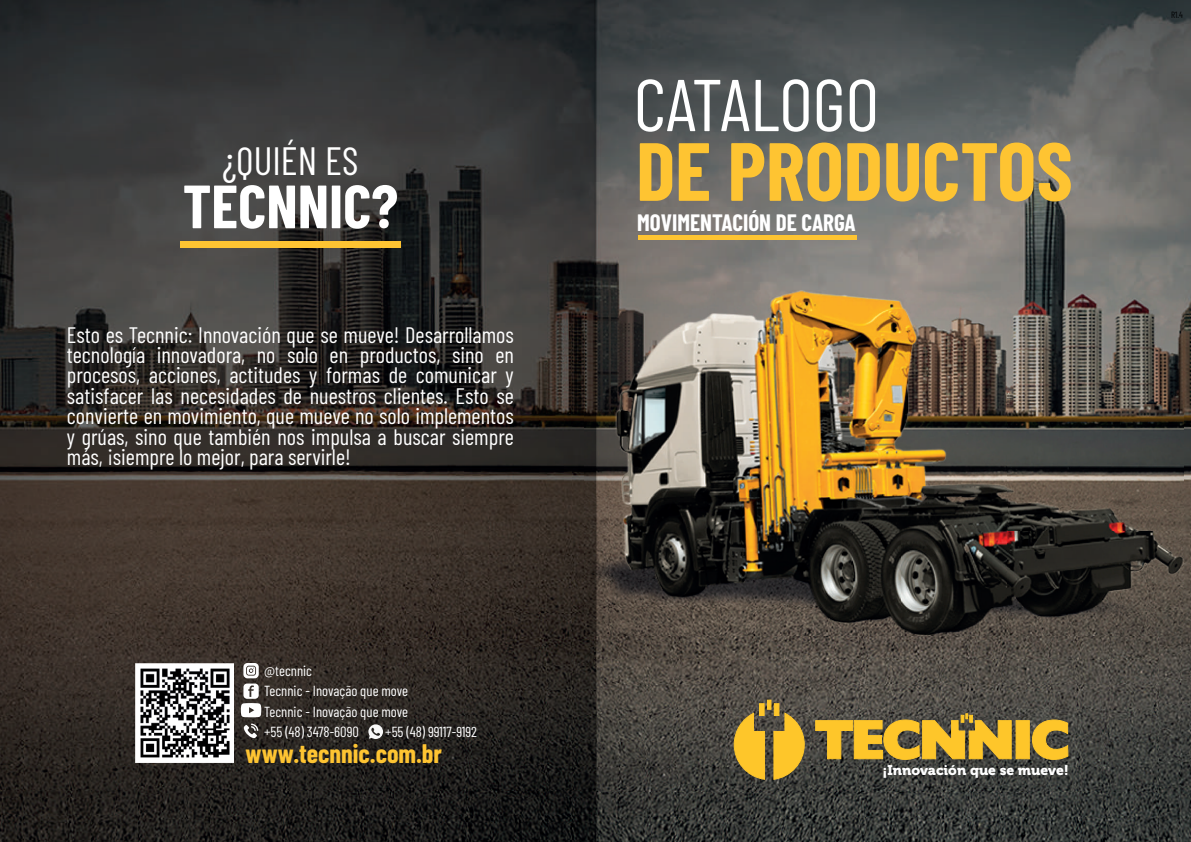
<style>
.page{position:relative;width:1191px;height:842px;background:#fff}
.page>*{position:absolute;margin:0;border:0;box-sizing:border-box;transform-origin:0 0}
.t1{font:700 82.3px "Barlow Condensed";color:#fec432}
.t2{font:73.2px "Barlow Condensed";color:#fff}
.t3{font:700 61px "Barlow Condensed";color:#fff}
.t4{font:39.4px "Barlow Condensed";color:#fff}
.t5{font:700 26.1px "Barlow Condensed";color:#fec432}
.t6{font:700 23.1px "Barlow Condensed";color:#fff}
.t7{font:22.3px/20.5px "Barlow Condensed";color:#fff;text-align:justify}
.t8{font:14.6px/20.4px "Barlow Condensed";color:#fff}
.t9{font:13.9px "Museo 900";color:#fff}
.t10{font:9px "Barlow Condensed";color:#000001}
</style>
<div class="page">
<img style="left:0;top:0;width:594px;height:666px">
<img style="left:594px;top:0;width:597px;height:315px">
<img style="left:1158px;top:315px;width:33px;height:527px">
<img style="left:594px;top:635px;width:564px;height:207px">
<img style="left:0;top:666px;width:138px;height:176px">
<img style="left:210px;top:666px;width:386px;height:176px">
<img style="left:138px;top:762px;width:72px;height:80px">
<div style="left:180px;top:241px;width:221px;height:6px;background:#fec432"></div>
<img style="left:584px;top:290px;width:599px;height:345px">
<hr style="left:638px;top:235px;width:219px;height:4px;background:#fec432">
<svg style="left:734px;top:700px;width:70px;height:79px;background:#ac8d35"></svg>
<div style="left:774px;top:704px;width:5px;height:11px;background:#fec62a"></div>
<div style="left:759px;top:704px;width:5px;height:11px;background:#fec62a"></div>
<svg style="left:815px;top:714px;width:253px;height:45px;background:#b49233"></svg>
<svg style="left:368px;top:724px;width:15px;height:15px"></svg>
<svg style="left:244px;top:723px;width:14px;height:15px"></svg>
<svg style="left:241px;top:663px;width:20px;height:54px"></svg>
<img style="left:135px;top:664px;width:99px;height:98px">
<h3 class="t4" style="left:222px;top:133px;width:138px">¿QUIÉN ES</h3>
<h3 class="t3" style="left:183px;top:163px;width:217px">TECNNIC?</h3>
<p class="t7" style="left:67px;top:323px;width:448px">Esto es Tecnnic: Innovación que se mueve! Desarrollamos tecnología innovadora, no solo en productos, sino en procesos, acciones, actitudes y formas de comunicar y satisfacer las necesidades de nuestros clientes. Esto se convierte en movimiento, que mueve no solo implementos y grúas, sino que también nos impulsa a buscar siempre más, ¡siempre lo mejor, para servirle!</p>
<p class="t8" style="left:264px;top:659px;width:145px">@tecnnic<br>Tecnnic - Inovação que move<br>Tecnnic - Inovação que move +55 (48) 3478-6090</p>
<p class="t8" style="left:385px;top:721px;width:93px">+55 (48) 99117-9192</p>
<p class="t5" style="left:245px;top:735px;width:198px">www.tecnnic.com.br</p>
<h2 class="t2" style="left:634px;top:53px;width:247px">CATALOGO</h2>
<h1 class="t1" style="left:636px;top:113px;width:438px">DE PRODUCTOS</h1>
<p class="t6" style="left:637px;top:206px;width:220px">MOVIMENTACIÓN DE CARGA</p>
<p class="t10" style="left:1171px;top:8px;width:13px">R1.4</p>
<p class="t9" style="left:882px;top:763px;width:188px">¡Innovación que se mueve!</p>
</div>
